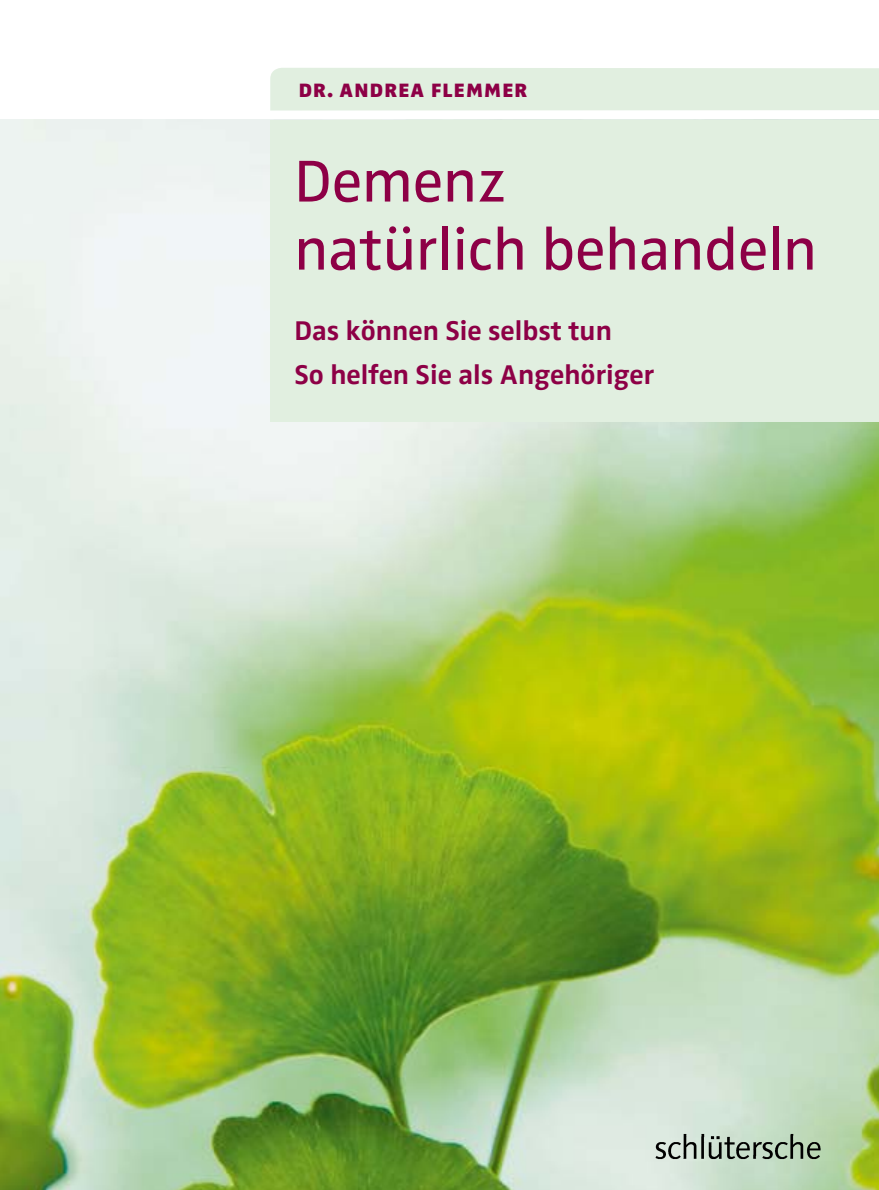
<style>
.page{position:relative;width:879px;height:1190px;background:#fff}
.page>*{position:absolute;margin:0;border:0;box-sizing:border-box;transform-origin:0 0}
.t1{font:61px/68px "Zwo Pro";color:#8d0046}
.t2{font:700 28px/44px "Zwo Pro";color:#8d0046}
.t3{font:900 20px "Zwo Pro";letter-spacing:.06em;color:#8d0046}
</style>
<div class="page">
<img style="left:1px;top:120px;width:878px;height:1069px">
<div style="left:270px;top:68px;width:609px;height:42px;background:#e1efe0"></div>
<div style="left:270px;top:120px;width:609px;height:301px;background:#e1efe0"></div>
<img style="left:653px;top:1130px;width:170px;height:30px">
<p class="t3" style="left:299px;top:78px;width:230px">DR. ANDREA FLEMMER</p>
<h1 class="t1" style="left:294px;top:148px;width:524px">Demenz<br>natürlich behandeln</h1>
<p class="t2" style="left:294px;top:309px;width:361px">Das können Sie selbst tun<br>So helfen Sie als Angehöriger</p>
</div>
